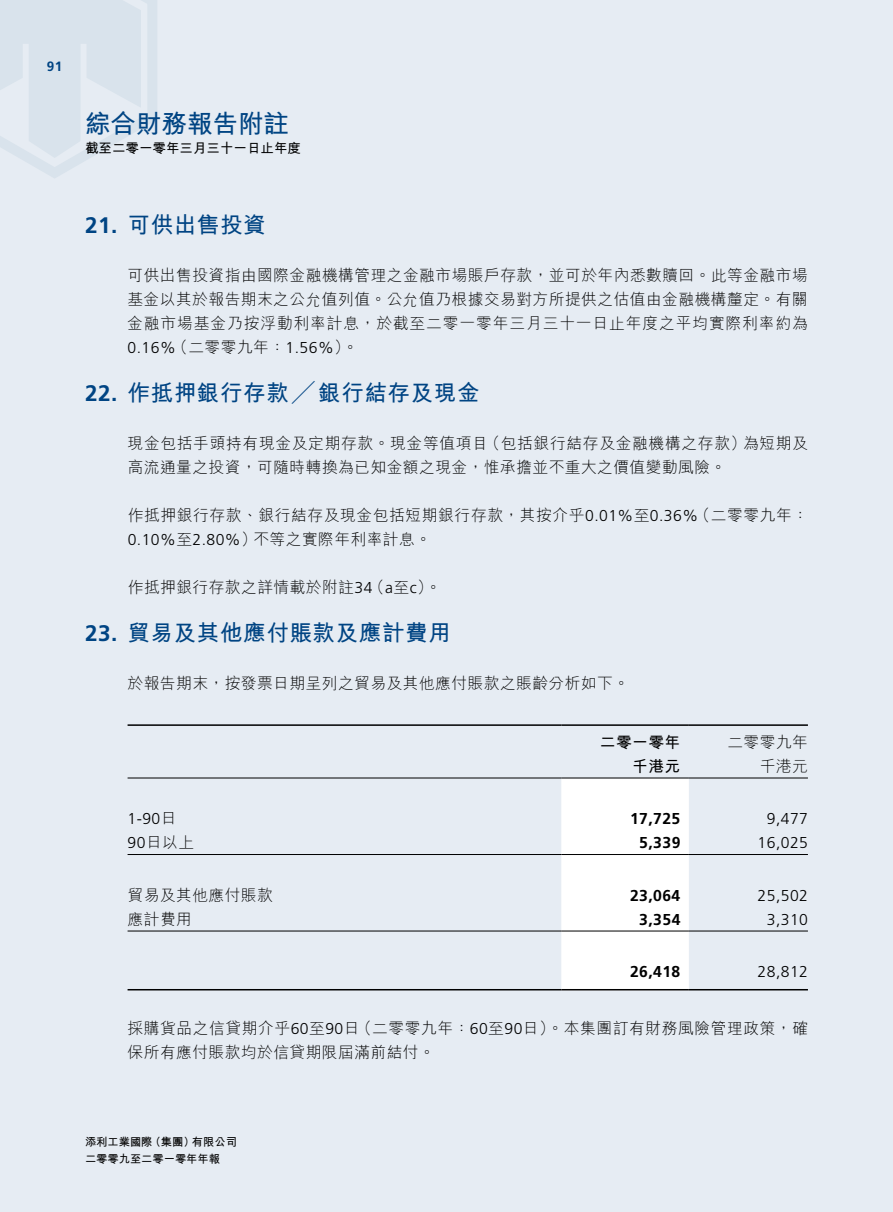
<style>
.page{position:relative;width:893px;height:1212px;background:#e6ecf3}
.page>*{position:absolute;margin:0;border:0;box-sizing:border-box;transform-origin:0 0}
.t1{font:700 25.5px "M Hei HK";color:#004483}
.t2{font:700 22.5px "M Hei HK";letter-spacing:.03em;color:#004483}
.t3{font:300 15.75px/24px "M Hei HK";letter-spacing:.03em;color:#000}
.t4{font:300 15.75px "Frutiger LT Std";letter-spacing:.03em;color:#000}
.t5{font:300 15.75px "M Hei HK";letter-spacing:.055em;color:#000}
.t6{font:700 15.75px "Frutiger LT Std";letter-spacing:.03em;color:#000}
.t7{font:700 15.75px "M Hei HK";letter-spacing:.03em;color:#000}
.t8{font:700 13.5px "M Hei HK";color:#000}
.t9{font:700 13.5px "Frutiger LT Std";color:#004483}
.t10{font:700 11.25px/17.2px "M Hei HK";color:#000}
.s1{font-family:"Frutiger LT Std"}
.s2{font-family:"M Hei HK"}
</style>
<div class="page">
<svg style="left:0;top:0;width:157px;height:178px"></svg>
<div style="left:561px;top:779px;width:128px;height:210px;background:#fff"></div>
<hr style="left:128px;top:724px;width:433px;height:2px;background:#000">
<hr style="left:561px;top:724px;width:128px;height:2px;background:#000">
<hr style="left:689px;top:724px;width:119px;height:2px;background:#000">
<hr style="left:128px;top:778px;width:433px;height:1px;background:#000">
<hr style="left:561px;top:778px;width:128px;height:1px;background:#000">
<hr style="left:689px;top:778px;width:119px;height:1px;background:#000">
<hr style="left:128px;top:854px;width:433px;height:1px;background:#000">
<hr style="left:561px;top:854px;width:128px;height:1px;background:#000">
<hr style="left:689px;top:854px;width:119px;height:1px;background:#000">
<hr style="left:128px;top:931px;width:433px;height:1px;background:#000">
<hr style="left:561px;top:931px;width:128px;height:1px;background:#000">
<hr style="left:689px;top:931px;width:119px;height:1px;background:#000">
<hr style="left:128px;top:989px;width:433px;height:1px;background:#000">
<hr style="left:561px;top:989px;width:128px;height:1px;background:#000">
<hr style="left:689px;top:989px;width:119px;height:1px;background:#000">
<p class="t9" style="left:47px;top:58px;width:17px">91</p>
<h1 class="t1" style="left:85px;top:105px;width:205px">綜合財務報告附註</h1>
<p class="t8" style="left:85px;top:138px;width:217px">截至二零一零年三月三十一日止年度</p>
<h2 class="t2" style="left:85px;top:208px;width:182px"><span class="s1">21.</span> 可供出售投資</h2>
<p class="t3" style="left:128px;top:262px;width:682px">可供出售投資指由國際金融機構管理之金融市場賬戶存款，並可於年內悉數贖回。此等金融市場</p>
<p class="t3" style="left:127px;top:286px;width:682px">基金以其於報告期末之公允值列值。公允值乃根據交易對方所提供之估值由金融機構釐定。有關</p>
<p class="t5" style="left:127px;top:312px;width:682px">金融市場基金乃按浮動利率計息，於截至二零一零年三月三十一日止年度之平均實際利率約為</p>
<p class="t3" style="left:172px;top:334px;width:188px">（二零零九年：<span class="s1">1.56%</span> 。(</p>
<p class="t4" style="left:128px;top:338px;width:50px">0.16%</p>
<h2 class="t2" style="left:85px;top:376px;width:396px"><span class="s1">22.</span> 作抵押銀行存款 ╱銀行結存及現金</h2>
<p class="t3" style="left:485px;top:430px;width:263px">（包括銀行結存及金融機構之存款）</p>
<p class="t3" style="left:128px;top:430px;width:600px">現金包括手頭持有現金及定期存款。現金等值項目<br>高流通量之投資，可隨時轉換為已知金額之現金，惟承擔並不重大之價值變動風險。</p>
<p class="t3" style="left:695px;top:502px;width:115px">（二零零九年：</p>
<p class="t3" style="left:743px;top:430px;width:67px">為短期及</p>
<p class="t3" style="left:253px;top:502px;width:446px;text-indent:-126px">作抵押銀行存款、銀行結存及現金包括短期銀行存款，其按介乎<span class="s1">0.01%</span>至<span class="s1">0.36%</span>不等之實際年利率計息。</p>
<p class="t4" style="left:128px;top:530px;width:131px">0.10%<span class="s2">至</span>2.80%<span class="s2">）</span></p>
<p class="t3" style="left:369px;top:574px;width:74px">（<span class="s1">a</span>至<span class="s1">c</span> 。(</p>
<p class="t3" style="left:128px;top:574px;width:246px">作抵押銀行存款之詳情載於附註<span class="s1">34</span></p>
<h2 class="t2" style="left:85px;top:616px;width:367px"><span class="s1">23.</span> 貿易及其他應付賬款及應計費用</h2>
<p class="t3" style="left:128px;top:670px;width:503px">於報告期末，按發票日期呈列之貿易及其他應付賬款之賬齡分析如下。</p>
<p class="t7" style="left:600px;top:731px;width:82px">二零一零年</p>
<p class="t3" style="left:727px;top:729px;width:82px">二零零九年</p>
<p class="t7" style="left:632px;top:755px;width:50px">千港元</p>
<p class="t3" style="left:760px;top:753px;width:50px">千港元</p>
<p class="t4" style="left:128px;top:810px;width:51px">1-90<span class="s2">日</span></p>
<p class="t6" style="left:630px;top:810px;width:52px">17,725</p>
<p class="t4" style="left:767px;top:810px;width:43px">9,477</p>
<p class="t3" style="left:128px;top:830px;width:68px"><span class="s1">90</span>日以上</p>
<p class="t6" style="left:639px;top:834px;width:43px">5,339</p>
<p class="t4" style="left:758px;top:834px;width:52px">16,025</p>
<p class="t3" style="left:128px;top:882px;width:147px">貿易及其他應付賬款</p>
<p class="t6" style="left:630px;top:886px;width:52px">23,064</p>
<p class="t4" style="left:758px;top:886px;width:52px">25,502</p>
<p class="t3" style="left:128px;top:906px;width:66px">應計費用</p>
<p class="t6" style="left:639px;top:910px;width:43px">3,354</p>
<p class="t4" style="left:767px;top:910px;width:43px">3,310</p>
<p class="t6" style="left:630px;top:963px;width:52px">26,418</p>
<p class="t4" style="left:758px;top:963px;width:52px">28,812</p>
<p class="t3" style="left:128px;top:1016px;width:309px">採購貨品之信貸期介乎<span class="s1">60</span>至<span class="s1">90</span>日<br>保所有應付賬款均於信貸期限屆滿前結付。</p>
<p class="t3" style="left:356px;top:1016px;width:453px">（二零零九年：<span class="s1">60</span>至<span class="s1">90</span>日）。本集團訂有財務風險管理政策，確</p>
<p class="t10" style="left:150px;top:1132px;width:46px">（集團）</p>
<p class="t10" style="left:192px;top:1132px;width:46px">有限公司</p>
<p class="t10" style="left:85px;top:1132px;width:136px">添利工業國際<br>二零零九至二零一零年年報</p>
</div>
